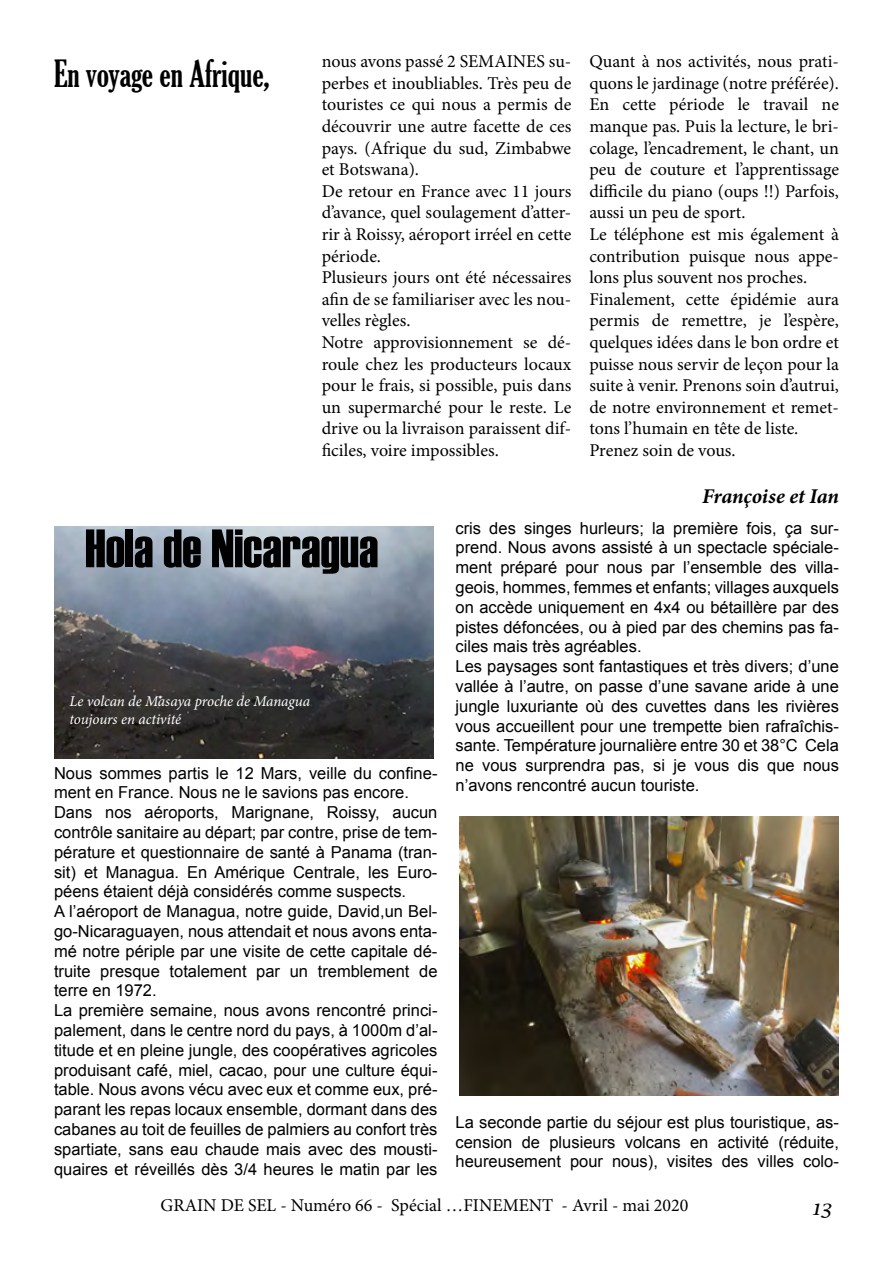
<style>
.page{position:relative;width:893px;height:1263px;background:#fff}
.page>*{position:absolute;margin:0;border:0;box-sizing:border-box;transform-origin:0 0}
.t1{font:54px "Haettenschweiler";color:#000}
.t2{font:extra-condensed 36px "Gloucester";color:#000}
.t3{font:italic 700 21px "Minion Pro";letter-spacing:-.005em;color:#000}
.t4{font:italic 21px "Lucida Calligraphy";color:#000}
.t5{font:18px/21.6px "Minion Pro";color:#000}
.t6{font:16.5px/19.8px "Arial";color:#000}
.t7{font:italic 15px/18px "Minion Pro";letter-spacing:-.005em;color:#fff}
</style>
<div class="page">
<img style="left:54px;top:527px;width:380px;height:231px">
<img style="left:459px;top:817px;width:380px;height:278px">
<h2 class="t2" style="left:54px;top:53px;width:217px">En voyage en Afrique,</h2>
<p class="t5" style="left:322px;top:51px;width:251px">nous avons passé 2 SEMAINES su&shy;perbes et inoubliables. Très peu de touristes ce qui nous a permis de découvrir une autre facette de ces pays. (Afrique du sud, Zimbabwe et Botswana).<br>De retour en France avec 11 jours d’avance, quel soulagement d’atter&shy;rir à Roissy, aéroport irréel en cette période.<br>Plusieurs jours ont été nécessaires afin de se familiariser avec les nou&shy;velles règles.<br>Notre approvisionnement se dé&shy;roule chez les producteurs locaux pour le frais, si possible, puis dans un supermarché pour le reste. Le drive ou la livraison paraissent dif&shy;ficiles, voire impossibles.</p>
<p class="t5" style="left:589px;top:51px;width:251px">Quant à nos activités, nous prati&shy;quons le jardinage (notre préférée).<br>En cette période le travail ne manque pas. Puis la lecture, le bri&shy;colage, l’encadrement, le chant, un peu de couture et l’apprentissage difficile du piano (oups !!) Parfois, aussi un peu de sport.<br>Le téléphone est mis également à contribution puisque nous appe&shy;lons plus souvent nos proches.<br>Finalement, cette épidémie aura permis de remettre, je l’espère, quelques idées dans le bon ordre et puisse nous servir de leçon pour la suite à venir. Prenons soin d’autrui, de notre environnement et remet&shy;tons l’humain en tête de liste.<br>Prenez soin de vous.</p>
<p class="t3" style="left:702px;top:481px;width:138px">Françoise et Ian</p>
<h1 class="t1" style="left:85px;top:517px;width:295px">Hola de Nicaragua</h1>
<p class="t6" style="left:455px;top:518px;width:385px">cris des singes hurleurs; la première fois, ça sur&shy;prend. Nous avons assisté à un spectacle spéciale&shy;ment préparé pour nous par l’ensemble des villa&shy;geois, hommes, femmes et enfants; villages auxquels on accède uniquement en 4x4 ou bétaillère par des pistes défoncées, ou à pied par des chemins pas fa&shy;ciles mais très agréables.<br>Les paysages sont fantastiques et très divers; d’une vallée à l’autre, on passe d’une savane aride à une jungle luxuriante où des cuvettes dans les rivières vous accueillent pour une trempette bien rafraîchis&shy;sante. Température journalière entre 30 et 38°C Cela ne vous surprendra pas, si je vous dis que nous n’avons rencontré aucun touriste.</p>
<p class="t7" style="left:69px;top:692px;width:242px">Le volcan de Masaya proche de Managua toujours en activité</p>
<p class="t6" style="left:54px;top:763px;width:385px">Nous sommes partis le 12 Mars, veille du confine&shy;ment en France. Nous ne le savions pas encore.<br>Dans nos aéroports, Marignane, Roissy, aucun contrôle sanitaire au départ; par contre, prise de tem&shy;pérature et questionnaire de santé à Panama (tran&shy;sit) et Managua. En Amérique Centrale, les Euro&shy;péens étaient déjà considérés comme suspects.<br>A l’aéroport de Managua, notre guide, David,un Bel&shy;go-Nicaraguayen, nous attendait et nous avons enta&shy;mé notre périple par une visite de cette capitale dé&shy;truite presque totalement par un tremblement de terre en 1972.<br>La première semaine, nous avons rencontré princi&shy;palement, dans le centre nord du pays, à 1000m d’al&shy;titude et en pleine jungle, des coopératives agricoles produisant café, miel, cacao, pour une culture équi&shy;table. Nous avons vécu avec eux et comme eux, pré&shy;parant les repas locaux ensemble, dormant dans des cabanes au toit de feuilles de palmiers au confort très spartiate, sans eau chaude mais avec des mousti&shy;quaires et réveillés dès 3/4 heures le matin par les</p>
<p class="t6" style="left:455px;top:1112px;width:385px;text-align:justify">La seconde partie du séjour est plus touristique, as&shy;cension de plusieurs volcans en activité (réduite, heureusement pour nous), visites des villes colo-</p>
<p class="t5" style="left:161px;top:1195px;width:529px">GRAIN DE SEL - Numéro 66 - Spécial …FINEMENT - Avril - mai 2020</p>
<p class="t4" style="left:811px;top:1195px;width:22px">13</p>
</div>
